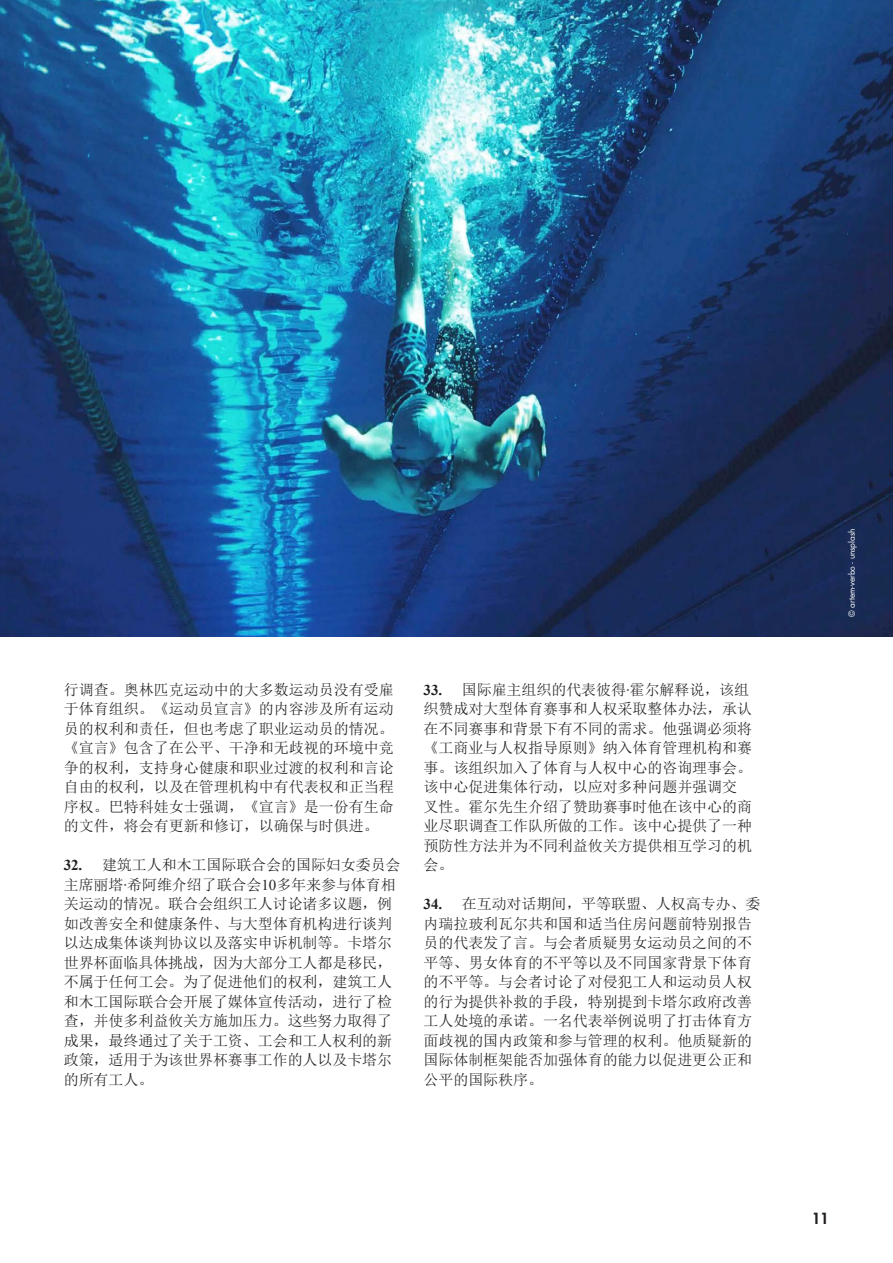
<style>
.page{position:relative;width:893px;height:1263px;background:#fff}
.page>*{position:absolute;margin:0;border:0;box-sizing:border-box;transform-origin:0 0}
.t1{font:15px/19.5px "N Sim Sun";letter-spacing:-.005em;color:#231f20}
.t2{font:800 15px "Futura";color:#231f20}
.t3{font:8.25px "Futura";letter-spacing:-.005em;color:#fff}
.s1{font-family:"Times New Roman";font-weight:700}
.s2{font-family:"Times New Roman"}
</style>
<div class="page">
<img style="left:0;top:0;width:893px;height:636px">
<p class="t1" style="left:64px;top:680px;width:332px;text-align:justify">行调查。奥林匹克运动中的大多数运动员没有受雇于体育组织。《运动员宣言》的内容涉及所有运动员的权利和责任，但也考虑了职业运动员的情况。《宣言》包含了在公平、干净和无歧视的环境中竞争的权利，支持身心健康和职业过渡的权利和言论自由的权利，以及在管理机构中有代表权和正当程序权。巴特科娃女士强调，《宣言》是一份有生命的文件，将会有更新和修订，以确保与时俱进。</p>
<p class="t1" style="left:64px;top:855px;width:338px"><span class="s1">32.</span> 建筑工人和木工国际联合会的国际妇女委员会主席丽塔<span class="s2">·</span>希阿维介绍了联合会<span class="s2">10</span>多年来参与体育相关运动的情况。联合会组织工人讨论诸多议题，例如改善安全和健康条件、与大型体育机构进行谈判以达成集体谈判协议以及落实申诉机制等。卡塔尔世界杯面临具体挑战，因为大部分工人都是移民，不属于任何工会。为了促进他们的权利，建筑工人和木工国际联合会开展了媒体宣传活动，进行了检查，并使多利益攸关方施加压力。这些努力取得了成果，最终通过了关于工资、工会和工人权利的新政策，适用于为该世界杯赛事工作的人以及卡塔尔的所有工人。</p>
<p class="t1" style="left:424px;top:680px;width:330px"><span class="s1">33.</span> 国际雇主组织的代表彼得<span class="s2">·</span>霍尔解释说，该组织赞成对大型体育赛事和人权采取整体办法，承认在不同赛事和背景下有不同的需求。他强调必须将《工商业与人权指导原则》纳入体育管理机构和赛事。该组织加入了体育与人权中心的咨询理事会。该中心促进集体行动，以应对多种问题并强调交叉性。霍尔先生介绍了赞助赛事时他在该中心的商业尽职调查工作队所做的工作。该中心提供了一种预防性方法并为不同利益攸关方提供相互学习的机会。</p>
<p class="t1" style="left:424px;top:894px;width:338px"><span class="s1">34.</span> 在互动对话期间，平等联盟、人权高专办、委内瑞拉玻利瓦尔共和国和适当住房问题前特别报告员的代表发了言。与会者质疑男女运动员之间的不平等、男女体育的不平等以及不同国家背景下体育的不平等。与会者讨论了对侵犯工人和运动员人权的行为提供补救的手段，特别提到卡塔尔政府改善工人处境的承诺。一名代表举例说明了打击体育方面歧视的国内政策和参与管理的权利。他质疑新的国际体制框架能否加强体育的能力以促进更公正和公平的国际秩序。</p>
<p class="t3" style="left:847px;top:617px;width:90px;rotate:-90deg">© artem-verbo - unsplash</p>
<p class="t2" style="left:812px;top:1209px;width:19px">11</p>
</div>
